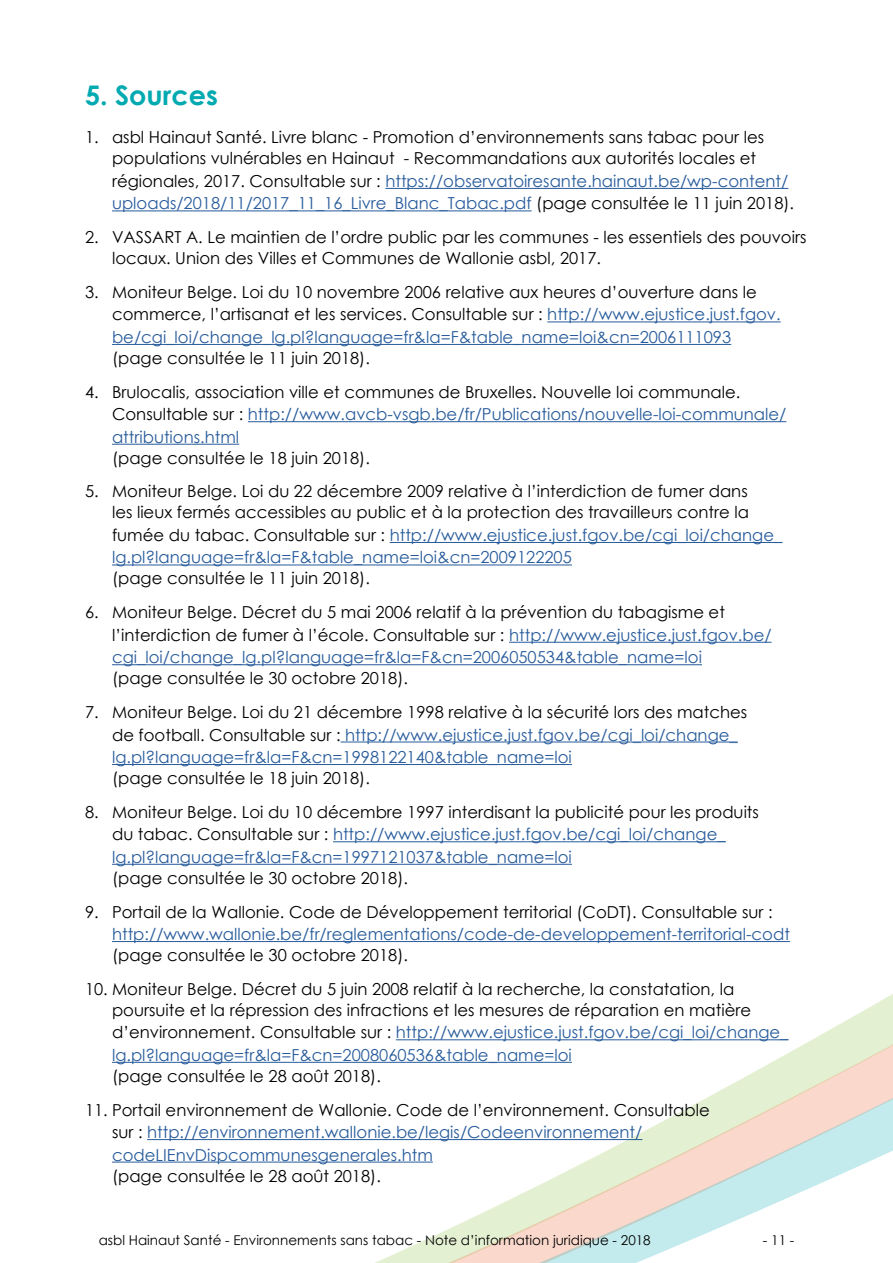
<style>
.page{position:relative;width:893px;height:1263px;background:#fff}
.page>*{position:absolute;margin:0;border:0;box-sizing:border-box;transform-origin:0 0}
.t1{font:700 27px "Century Gothic";color:#01a9b0}
.t2{font:16.5px/22.5px "Century Gothic";color:#000}
.t3{font:16.5px/22.5px "Century Gothic";color:#275b9b}
.t4{font:13.5px "Century Gothic";color:#000}
.s1{color:#000}
.s2{color:#275b9b}
</style>
<div class="page">
<svg style="left:112px;top:942px;width:781px;height:321px"></svg>
<hr style="left:385px;top:188px;width:403px;height:1px;background:#275b9b">
<hr style="left:112px;top:210px;width:420px;height:1px;background:#275b9b">
<hr style="left:547px;top:321px;width:234px;height:1px;background:#275b9b">
<hr style="left:112px;top:344px;width:619px;height:1px;background:#275b9b">
<hr style="left:248px;top:421px;width:538px;height:1px;background:#275b9b">
<hr style="left:112px;top:444px;width:127px;height:1px;background:#275b9b">
<hr style="left:390px;top:542px;width:392px;height:1px;background:#275b9b">
<hr style="left:112px;top:564px;width:460px;height:1px;background:#275b9b">
<hr style="left:509px;top:642px;width:263px;height:1px;background:#275b9b">
<hr style="left:112px;top:664px;width:590px;height:1px;background:#275b9b">
<hr style="left:341px;top:741px;width:397px;height:1px;background:#275b9b">
<hr style="left:112px;top:764px;width:460px;height:1px;background:#275b9b">
<hr style="left:333px;top:841px;width:393px;height:1px;background:#275b9b">
<hr style="left:112px;top:864px;width:460px;height:1px;background:#275b9b">
<hr style="left:112px;top:941px;width:678px;height:1px;background:#275b9b">
<hr style="left:396px;top:1039px;width:392px;height:1px;background:#275b9b">
<hr style="left:112px;top:1062px;width:460px;height:1px;background:#275b9b">
<hr style="left:147px;top:1139px;width:495px;height:1px;background:#275b9b">
<hr style="left:112px;top:1161px;width:321px;height:1px;background:#275b9b">
<h1 class="t1" style="left:85px;top:75px;width:134px">5. Sources</h1>
<p class="t2" style="left:112px;top:127px;width:654px;line-height:21px;text-indent:-27px">1. asbl Hainaut Santé. Livre blanc - Promotion d’environnements sans tabac pour les populations vulnérables en Hainaut - Recommandations aux autorités locales et</p>
<p class="t3" style="left:112px;top:169px;width:684px"><span class="s1">régionales, 2017. Consultable sur :</span> https://observatoiresante.hainaut.be/wp-content/ uploads/2018/11/2017_11_16_Livre_Blanc_Tabac.pdf <span class="s1">(page consultée le 11 juin 2018).</span></p>
<p class="t2" style="left:112px;top:226px;width:696px;line-height:21px;text-indent:-27px">2. VASSART A. Le maintien de l’ordre public par les communes - les essentiels des pouvoirs locaux. Union des Villes et Communes de Wallonie asbl, 2017.</p>
<p class="t2" style="left:112px;top:280px;width:670px;text-indent:-27px">3. Moniteur Belge. Loi du 10 novembre 2006 relative aux heures d’ouverture dans le commerce, l’artisanat et les services. Consultable sur : <span class="s2">http://www.ejustice.just.fgov. be/cgi_loi/change_lg.pl?language=fr&amp;la=F&amp;table_name=loi&amp;cn=2006111093</span></p>
<p class="t2" style="left:112px;top:346px;width:259px">(page consultée le 11 juin 2018).</p>
<p class="t2" style="left:112px;top:380px;width:676px;text-indent:-27px">4. Brulocalis, association ville et communes de Bruxelles. Nouvelle loi communale.<br>Consultable sur : <span class="s2">http://www.avcb-vsgb.be/fr/Publications/nouvelle-loi-communale/ attributions.html</span></p>
<p class="t2" style="left:112px;top:446px;width:259px">(page consultée le 18 juin 2018).</p>
<p class="t2" style="left:85px;top:481px;width:665px;line-height:21px;text-align:right">5. Moniteur Belge. Loi du 22 décembre 2009 relative à l’interdiction de fumer dans les lieux fermés accessibles au public et à la protection des travailleurs contre la</p>
<p class="t3" style="left:112px;top:523px;width:672px"><span class="s1">fumée du tabac. Consultable sur :</span> http://www.ejustice.just.fgov.be/cgi_loi/change_ lg.pl?language=fr&amp;la=F&amp;table_name=loi&amp;cn=2009122205</p>
<p class="t2" style="left:112px;top:567px;width:259px">(page consultée le 11 juin 2018).</p>
<p class="t2" style="left:112px;top:601px;width:661px;text-indent:-27px">6. Moniteur Belge. Décret du 5 mai 2006 relatif à la prévention du tabagisme et l’interdiction de fumer à l’école. Consultable sur : <span class="s2">http://www.ejustice.just.fgov.be/ cgi_loi/change_lg.pl?language=fr&amp;la=F&amp;cn=2006050534&amp;table_name=loi</span></p>
<p class="t2" style="left:112px;top:667px;width:297px">(page consultée le 30 octobre 2018).</p>
<p class="t3" style="left:112px;top:700px;width:637px;text-indent:-27px"><span class="s1">7. Moniteur Belge. Loi du 21 décembre 1998 relative à la sécurité lors des matches de football. Consultable sur :</span> http://www.ejustice.just.fgov.be/cgi_loi/change_ lg.pl?language=fr&amp;la=F&amp;cn=1998122140&amp;table_name=loi</p>
<p class="t2" style="left:112px;top:766px;width:259px">(page consultée le 18 juin 2018).</p>
<p class="t3" style="left:112px;top:800px;width:648px;text-indent:-27px"><span class="s1">8. Moniteur Belge. Loi du 10 décembre 1997 interdisant la publicité pour les produits du tabac. Consultable sur :</span> http://www.ejustice.just.fgov.be/cgi_loi/change_ lg.pl?language=fr&amp;la=F&amp;cn=1997121037&amp;table_name=loi</p>
<p class="t2" style="left:112px;top:866px;width:297px">(page consultée le 30 octobre 2018).</p>
<p class="t2" style="left:85px;top:900px;width:689px">9. Portail de la Wallonie. Code de Développement territorial (CoDT). Consultable sur :</p>
<p class="t3" style="left:112px;top:923px;width:679px">http://www.wallonie.be/fr/reglementations/code-de-developpement-territorial-codt</p>
<p class="t2" style="left:112px;top:944px;width:297px">(page consultée le 30 octobre 2018).</p>
<p class="t2" style="left:112px;top:978px;width:641px;line-height:21px;text-indent:-27px">10. Moniteur Belge. Décret du 5 juin 2008 relatif à la recherche, la constatation, la poursuite et la répression des infractions et les mesures de réparation en matière</p>
<p class="t3" style="left:112px;top:1021px;width:678px"><span class="s1">d’environnement. Consultable sur :</span> http://www.ejustice.just.fgov.be/cgi_loi/change_ lg.pl?language=fr&amp;la=F&amp;cn=2008060536&amp;table_name=loi</p>
<p class="t2" style="left:112px;top:1064px;width:270px">(page consultée le 28 août 2018).</p>
<p class="t3" style="left:112px;top:1098px;width:599px;text-indent:-27px"><span class="s1">11. Portail environnement de Wallonie. Code de l’environnement. Consultable sur :</span> http://environnement.wallonie.be/legis/Codeenvironnement/ codeLIEnvDispcommunesgenerales.htm</p>
<p class="t2" style="left:112px;top:1164px;width:270px">(page consultée le 28 août 2018).</p>
<p class="t4" style="left:99px;top:1230px;width:554px">asbl Hainaut Santé - Environnements sans tabac - Note d’information juridique - 2018</p>
<p class="t4" style="left:763px;top:1230px;width:33px">- 11 -</p>
</div>
